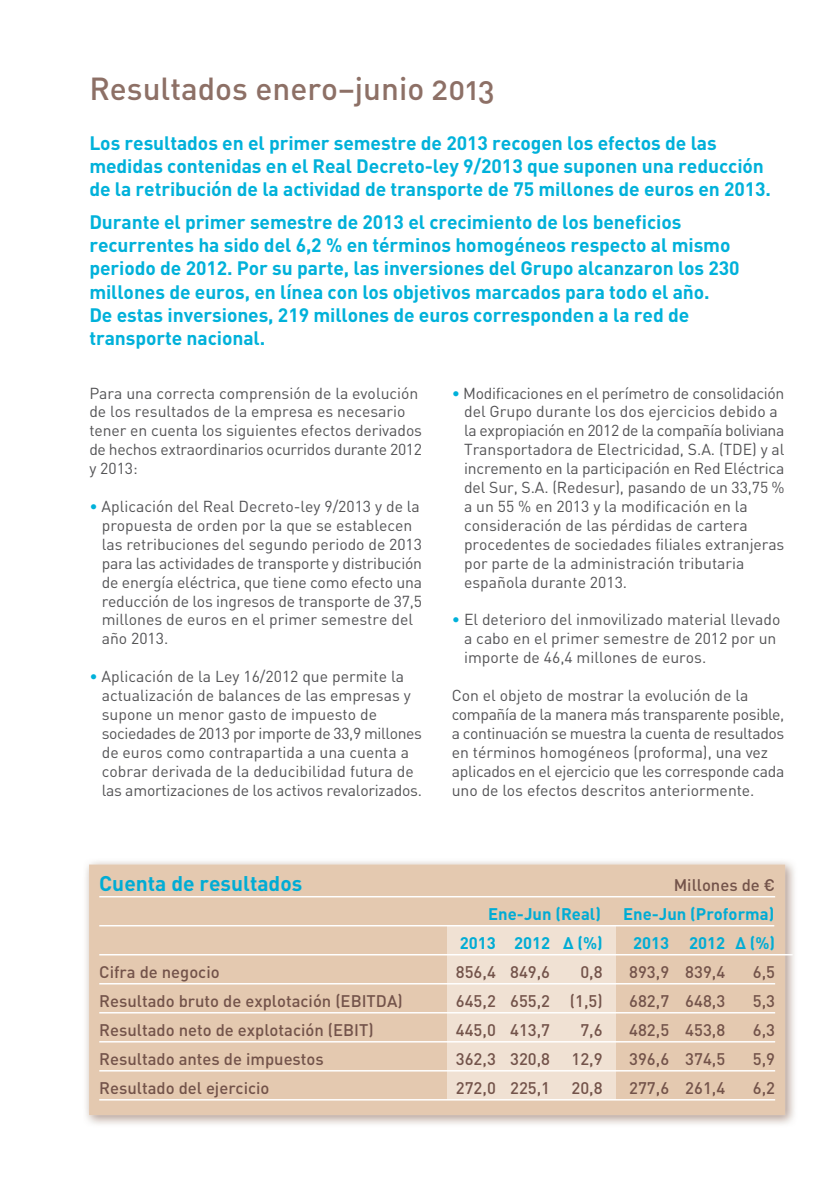
<style>
.page{position:relative;width:819px;height:1191px;background:#fff}
.page>*{position:absolute;margin:0;border:0;box-sizing:border-box;transform-origin:0 0}
.t1{font:31.5px "DIN Medium Alternate";color:#8d7066}
.t2{font:700 21px "DINOT";color:#00acd5}
.t3{font:700 19.25px/23.1px "DINOT";letter-spacing:-.005em;color:#00b1da}
.t4{font:500 16.62px "DINOT";color:#73534a}
.t5{font:700 16.62px "DINOT";color:#00acd5}
.t6{font:15.75px/18.9px "DIN";color:#535355}
.t7{font:15.75px/18.9px "DIN";letter-spacing:-.02em;color:#535355}
.s1{color:#00b1da}
</style>
<div class="page">
<img style="left:86px;top:861px;width:709px;height:263px">
<div style="left:446px;top:926px;width:169px;height:174px;background:#f0e1d3"></div>
<hr style="left:99px;top:896px;width:676px;height:1px;background:#fff">
<hr style="left:99px;top:925px;width:675px;height:1px;background:#fff">
<hr style="left:99px;top:954px;width:693px;height:1px;background:#fff">
<hr style="left:99px;top:983px;width:676px;height:1px;background:#fff">
<hr style="left:99px;top:1012px;width:676px;height:1px;background:#fff">
<hr style="left:99px;top:1041px;width:676px;height:1px;background:#fff">
<hr style="left:99px;top:1070px;width:676px;height:1px;background:#fff">
<hr style="left:99px;top:1099px;width:676px;height:1px;background:#fff">
<h2 class="t1" style="left:89px;top:78px;width:407px">Resultados enero–junio 2013</h2>
<p class="t3" style="left:89px;top:133px;width:683px">Los resultados en el primer semestre de 2013 recogen los efectos de las medidas contenidas en el Real Decreto-ley 9/2013 que suponen una reducción de la retribución de la actividad de transporte de 75 millones de euros en 2013.</p>
<p class="t3" style="left:89px;top:212px;width:652px">Durante el primer semestre de 2013 el crecimiento de los beneficios recurrentes ha sido del 6,2 % en términos homogéneos respecto al mismo periodo de 2012. Por su parte, las inversiones del Grupo alcanzaron los 230 millones de euros, en línea con los objetivos marcados para todo el año.<br>De estas inversiones, 219 millones de euros corresponden a la red de transporte nacional.</p>
<p class="t6" style="left:89px;top:385px;width:334px">Para una correcta comprensión de la evolución de los resultados de la empresa es necesario tener en cuenta los siguientes efectos derivados de hechos extraordinarios ocurridos durante 2012 y 2013:</p>
<p class="t6" style="left:102px;top:499px;width:322px;text-indent:-12px"><span class="s1">•</span> Aplicación del Real Decreto-ley 9/2013 y de la propuesta de orden por la que se establecen las retribuciones del segundo periodo de 2013 para las actividades de transporte y distribución de energía eléctrica, que tiene como efecto una reducción de los ingresos de transporte de 37,5 millones de euros en el primer semestre del año 2013.</p>
<p class="t6" style="left:102px;top:669px;width:322px;text-indent:-12px"><span class="s1">•</span> Aplicación de la Ley 16/2012 que permite la actualización de balances de las empresas y supone un menor gasto de impuesto de sociedades de 2013 por importe de 33,9 millones de euros como contrapartida a una cuenta a cobrar derivada de la deducibilidad futura de las amortizaciones de los activos revalorizados.</p>
<p class="t6" style="left:464px;top:385px;width:322px;text-indent:-12px"><span class="s1">•</span> Modificaciones en el perímetro de consolidación del Grupo durante los dos ejercicios debido a la expropiación en 2012 de la compañía boliviana Transportadora de Electricidad, S.A. (TDE) y al incremento en la participación en Red Eléctrica del Sur, S.A. (Redesur), pasando de un 33,75 % a un 55 % en 2013 y la modificación en la consideración de las pérdidas de cartera procedentes de sociedades filiales extranjeras por parte de la administración tributaria española durante 2013.</p>
<p class="t6" style="left:464px;top:612px;width:318px;text-indent:-12px"><span class="s1">•</span> El deterioro del inmovilizado material llevado a cabo en el primer semestre de 2012 por un importe de 46,4 millones de euros.</p>
<p class="t7" style="left:451px;top:688px;width:334px">Con el objeto de mostrar la evolución de la compañía de la manera más transparente posible, a continuación se muestra la cuenta de resultados en términos homogéneos (proforma), una vez aplicados en el ejercicio que les corresponde cada uno de los efectos descritos anteriormente.</p>
<h3 class="t2" style="left:99px;top:876px;width:204px">Cuenta de resultados</h3>
<h3 class="t4" style="left:673px;top:879px;width:103px">Millones de €</h3>
<p class="t5" style="left:488px;top:908px;width:114px">Ene-Jun (Real)</p>
<p class="t5" style="left:623px;top:908px;width:153px">Ene-Jun (Proforma)</p>
<p class="t5" style="left:459px;top:937px;width:144px">2013 2012 Δ (%)</p>
<p class="t5" style="left:633px;top:937px;width:143px">2013 2012 Δ (%)</p>
<p class="t4" style="left:99px;top:966px;width:122px">Cifra de negocio</p>
<p class="t4" style="left:456px;top:966px;width:96px">856,4 849,6</p>
<p class="t4" style="left:580px;top:966px;width:24px">0,8</p>
<p class="t4" style="left:629px;top:966px;width:97px">893,9 839,4</p>
<p class="t4" style="left:752px;top:966px;width:24px">6,5</p>
<p class="t4" style="left:99px;top:995px;width:305px">Resultado bruto de explotación (EBITDA)</p>
<p class="t4" style="left:456px;top:995px;width:148px">645,2 655,2 (1,5)</p>
<p class="t4" style="left:629px;top:995px;width:97px">682,7 648,3</p>
<p class="t4" style="left:752px;top:995px;width:24px">5,3</p>
<p class="t4" style="left:99px;top:1024px;width:276px">Resultado neto de explotación (EBIT)</p>
<p class="t4" style="left:456px;top:1024px;width:96px">445,0 413,7</p>
<p class="t4" style="left:580px;top:1024px;width:24px">7,6</p>
<p class="t4" style="left:629px;top:1024px;width:97px">482,5 453,8</p>
<p class="t4" style="left:752px;top:1024px;width:24px">6,3</p>
<p class="t4" style="left:99px;top:1053px;width:226px">Resultado antes de impuestos</p>
<p class="t4" style="left:456px;top:1053px;width:96px">362,3 320,8</p>
<p class="t4" style="left:571px;top:1053px;width:33px">12,9</p>
<p class="t4" style="left:629px;top:1053px;width:97px">396,6 374,5</p>
<p class="t4" style="left:752px;top:1053px;width:24px">5,9</p>
<p class="t4" style="left:99px;top:1082px;width:172px">Resultado del ejercicio</p>
<p class="t4" style="left:456px;top:1082px;width:96px">272,0 225,1</p>
<p class="t4" style="left:571px;top:1082px;width:33px">20,8</p>
<p class="t4" style="left:629px;top:1082px;width:97px">277,6 261,4</p>
<p class="t4" style="left:752px;top:1082px;width:24px">6,2</p>
</div>
